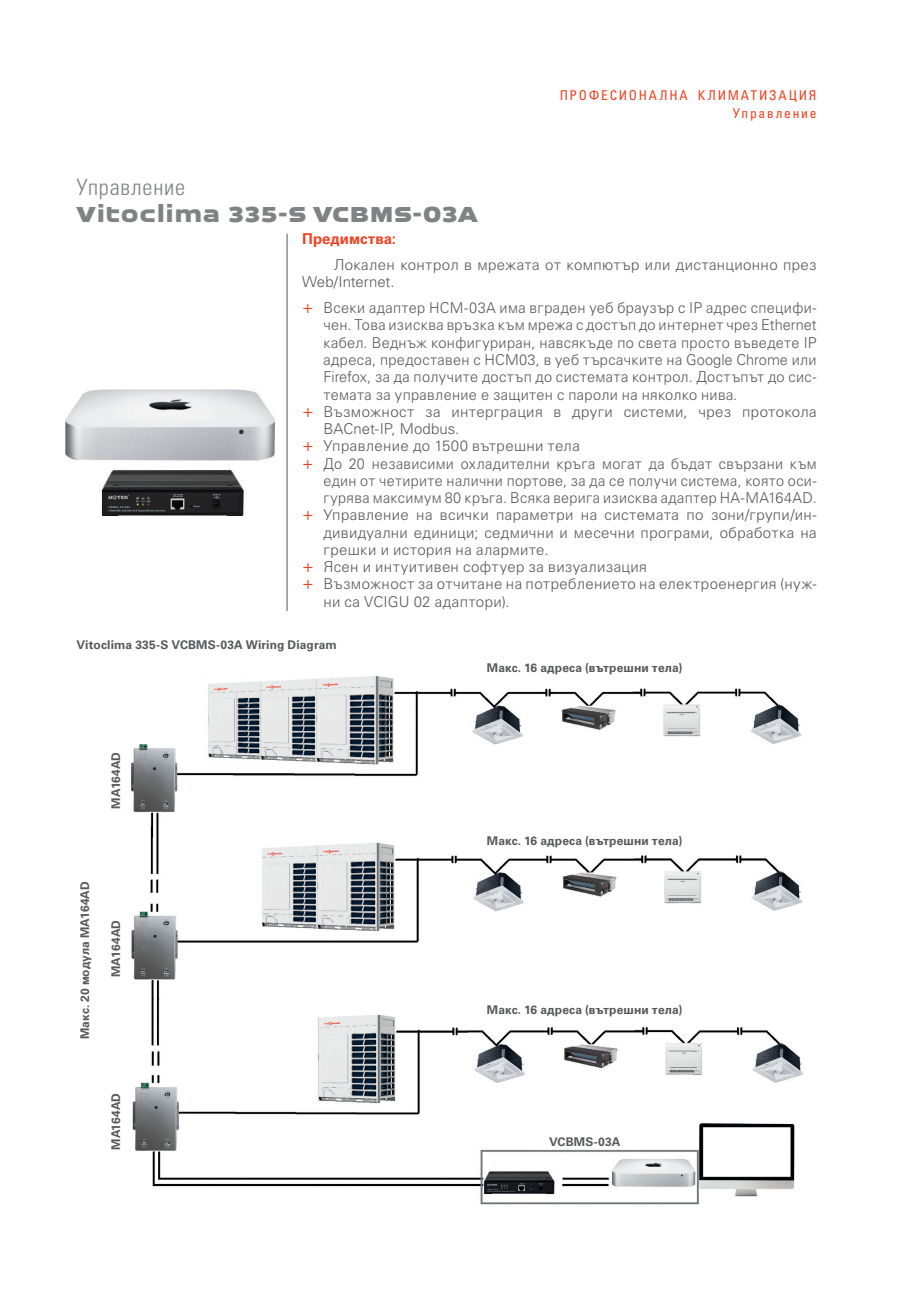
<style>
.page{position:relative;width:906px;height:1289px;background:#fff}
.page>*{position:absolute;margin:0;border:0;box-sizing:border-box;transform-origin:0 0}
.t1{font:700 22.5px "Viessmann";letter-spacing:.02em;color:#808285}
.t2{font:22.5px "Univers LTCYR 47 Light Cond";letter-spacing:.035em;color:#808285}
.t3{font:300 15px/17.2px "Univers LTCYR 45";letter-spacing:.025em;color:#57585a}
.t4{font:300 15px "Univers LTCYR 45";letter-spacing:.025em;color:#57585a;scale:.96 1}
.t5{font:300 15px "Univers LTCYR 45";color:#57585a}
.t6{font:700 15px "Univers LTCYR 65";letter-spacing:.005em;color:#ef4222}
.t7{font:condensed 13.5px/18px "Univers LTCYR 57";letter-spacing:.13em;color:#ef4222;text-align:right}
.t8{font:700 12px "Univers LTCYR 65";letter-spacing:.01em;color:#57585a}
.s1{font-size:18px;color:#ef4222}
</style>
<div class="page">
<img style="left:131px;top:676px;width:673px;height:529px">
<img style="left:65px;top:390px;width:210px;height:125px">
<hr style="left:287px;top:233px;width:1px;height:378px;background:#57585a">
<div style="left:482px;top:832px;width:205px;height:16px;background:#fff"></div>
<div style="left:482px;top:1002px;width:205px;height:15px;background:#fff"></div>
<div style="left:531px;top:1135px;width:107px;height:13px;background:#fff"></div>
<p class="t7" style="left:560px;top:86px;width:258px">ПРОФЕСИОНАЛНА КЛИМАТИЗАЦИЯ<br>Управление</p>
<h1 class="t2" style="left:77px;top:171px;width:110px">Управление</h1>
<h1 class="t1" style="left:77px;top:199px;width:402px">Vitoclima 335-S VCBMS-03A</h1>
<p class="t6" style="left:302px;top:228px;width:95px">Предимства:</p>
<p class="t3" style="left:302px;top:256px;width:516px;text-indent:32px">Локален контрол в мрежата от компютър или дистанционно през<br>Web/Internet.</p>
<p class="t3" style="left:302px;top:299px;width:516px"><span class="s1">+</span> Всеки адаптер HCM-03A има вграден уеб браузър с IP адрес специфи-</p>
<p class="t3" style="left:323px;top:316px;width:495px">чен. Това изисква връзка към мрежа с достъп до интернет чрез Ethernet</p>
<p class="t3" style="left:323px;top:333px;width:495px">кабел. Веднъж конфигуриран, навсякъде по света просто въведете IP</p>
<p class="t3" style="left:323px;top:350px;width:495px">адреса, предоставен с HCM03, в уеб търсачките на Google Chrome или</p>
<p class="t3" style="left:323px;top:368px;width:495px">Firefox, за да получите достъп до системата контрол. Достъпът до сис-</p>
<p class="t3" style="left:323px;top:385px;width:415px">темата за управление е защитен с пароли на няколко нива.</p>
<p class="t3" style="left:302px;top:402px;width:516px"><span class="s1">+</span> Възможност за интерграция в други системи, чрез протокола</p>
<p class="t5" style="left:323px;top:419px;width:138px">BACnet-IP, Modbus.</p>
<p class="t3" style="left:302px;top:437px;width:279px"><span class="s1">+</span> Управление до 1500 вътрешни тела</p>
<p class="t4" style="left:302px;top:453px;width:537px"><span class="s1">+</span> До 20 независими охладителни кръга могат да бъдат свързани към</p>
<p class="t4" style="left:323px;top:470px;width:515px">един от четирите налични портове, за да се получи система, която оси-</p>
<p class="t4" style="left:323px;top:488px;width:515px">гурява максимум 80 кръга. Всяка верига изисква адаптер HA-MA164AD.</p>
<p class="t3" style="left:302px;top:506px;width:516px"><span class="s1">+</span> Управление на всички параметри на системата по зони/групи/ин-</p>
<p class="t3" style="left:323px;top:523px;width:495px">дивидуални единици; седмични и месечни програми, обработка на</p>
<p class="t3" style="left:323px;top:540px;width:227px">грешки и история на алармите.</p>
<p class="t3" style="left:302px;top:557px;width:346px"><span class="s1">+</span> Ясен и интуитивен софтуер за визуализация</p>
<p class="t3" style="left:302px;top:575px;width:516px"><span class="s1">+</span> Възможност за отчитане на потреблението на електроенергия (нуж-</p>
<p class="t3" style="left:323px;top:592px;width:188px">ни са VCIGU 02 адаптори).</p>
<p class="t8" style="left:76px;top:636px;width:262px">Vitoclima 335-S VCBMS-03A Wiring Diagram</p>
<p class="t8" style="left:107px;top:808px;width:58px;rotate:-90deg">МА164AD</p>
<p class="t8" style="left:76px;top:1039px;width:159px;rotate:-90deg">Макс. 20 модула МА164AD</p>
<p class="t8" style="left:107px;top:977px;width:58px;rotate:-90deg">МА164AD</p>
<p class="t8" style="left:107px;top:1149px;width:58px;rotate:-90deg">МА164AD</p>
<p class="t8" style="left:487px;top:659px;width:197px">Макс. 16 адреса (вътрешни тела)</p>
<p class="t8" style="left:487px;top:832px;width:197px">Макс. 16 адреса (вътрешни тела)</p>
<p class="t8" style="left:487px;top:1001px;width:197px">Макс. 16 адреса (вътрешни тела)</p>
<p class="t8" style="left:549px;top:1133px;width:73px">VCBMS-03A</p>
</div>
